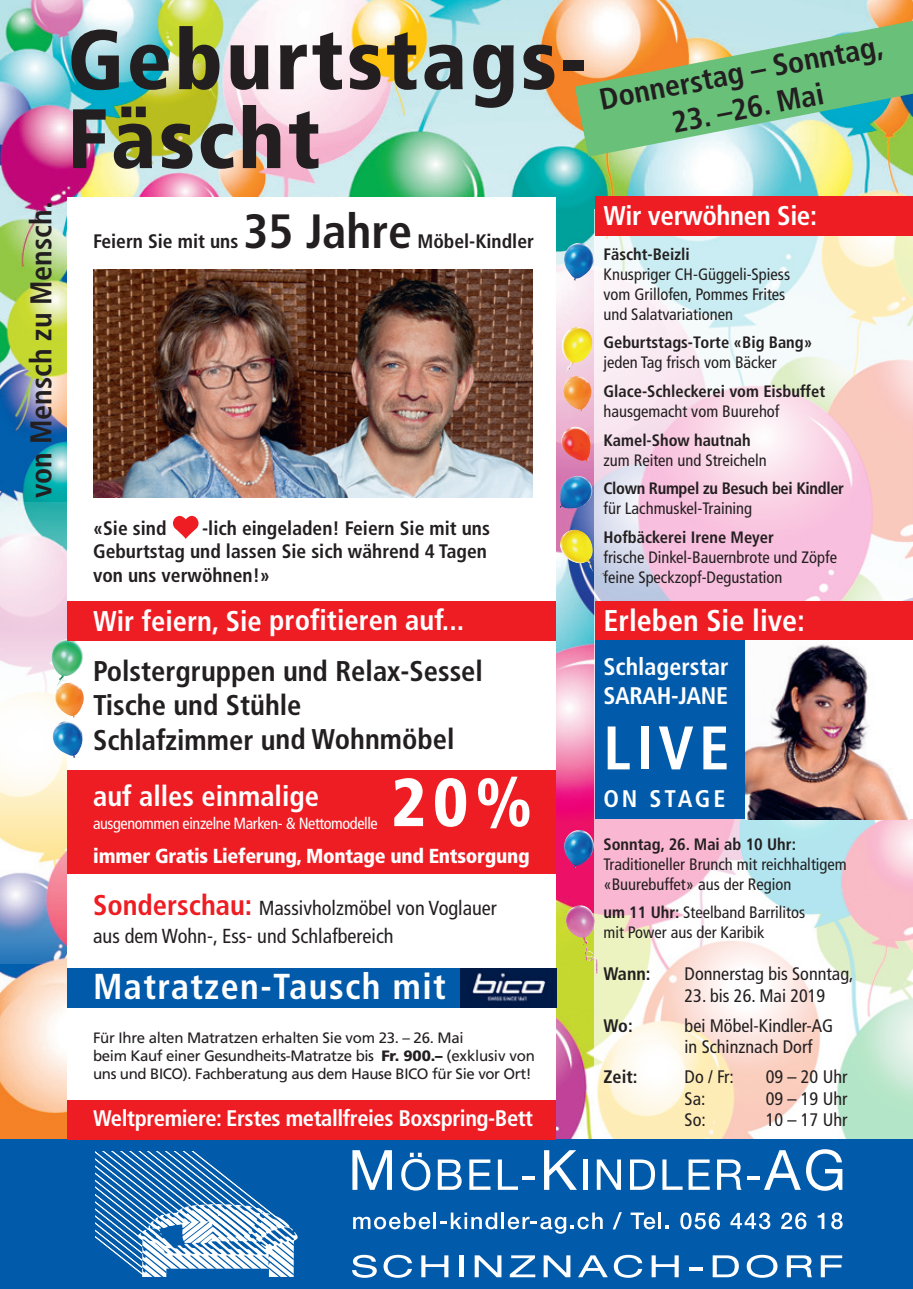
<style>
.page{position:relative;width:913px;height:1289px;background:#fff}
.page>*{position:absolute;margin:0;border:0;box-sizing:border-box;transform-origin:0 0}
.t1{font:900 condensed 84.15px/79px "Frutiger";letter-spacing:.035em;color:#231f20}
.t2{font:900 condensed 67.5px "Frutiger";color:#fff}
.t3{font:700 condensed 61.43px "Frutiger";color:#fff}
.t4{font:700 condensed 48.15px "Frutiger";color:#231f20}
.t5{font:700 condensed 36px "Frutiger";letter-spacing:.04em;color:#fff}
.t6{font:700 condensed 30.15px "Frutiger";color:#231f20}
.t7{font:700 condensed 29.93px "Frutiger";color:#231f20}
.t8{font:700 condensed 29.93px "Frutiger";color:#fff}
.t9{font:700 condensed 28.57px/34.2px "Frutiger";color:#231f20}
.t10{font:700 condensed 28.57px "Frutiger";color:#fff}
.t11{font:700 condensed 27px "Frutiger";letter-spacing:-.015em;color:#fff}
.t12{font:700 condensed 24.07px/28.8px "Frutiger";color:#fff}
.t13{font:700 condensed 22.5px "Frutiger";letter-spacing:-.02em;color:#fff}
.t14{font:condensed 20.25px/28.1px "Frutiger";color:#231f20}
.t15{font:900 condensed 20.25px "Frutiger";letter-spacing:-.015em;color:#fff}
.t16{font:700 condensed 19.57px/23.4px "Frutiger";color:#231f20}
.t17{font:condensed 18.22px/21.8px "Frutiger";color:#231f20}
.t18{font:700 condensed 18.22px "Frutiger";color:#231f20}
.t19{font:condensed 16.43px/19.8px "Frutiger";color:#231f20}
.t20{font:700 condensed 16.43px "Frutiger";color:#231f20}
.t21{font:700 condensed 16.43px "Frutiger";letter-spacing:-.02em;color:#231f20}
.t22{font:condensed 16.2px "Frutiger";letter-spacing:-.025em;color:#fff}
.t23{font:15.08px/18px "Frutiger";letter-spacing:-.025em;color:#231f20}
.s1{font-weight:700;font-size:28.57px;color:#ee1d23}
.s2{font-weight:900}
.s3{font-weight:700}
</style>
<div class="page">
<img style="left:0;top:0;width:912px;height:1139px">
<div style="left:67px;top:197px;width:489px;height:947px;background:#fff"></div>
<div style="left:594px;top:209px;width:318px;height:1022px;background:#fff;opacity:.7"></div>
<svg style="left:0;top:522px;width:67px;height:441px"></svg>
<img style="left:565px;top:905px;width:32px;height:68px">
<img style="left:52px;top:639px;width:31px;height:59px">
<img style="left:559px;top:476px;width:33px;height:32px">
<img style="left:561px;top:327px;width:31px;height:62px">
<img style="left:559px;top:529px;width:47px;height:53px">
<img style="left:562px;top:378px;width:8px;height:16px">
<img style="left:55px;top:684px;width:8px;height:16px">
<img style="left:561px;top:427px;width:29px;height:34px">
<img style="left:563px;top:243px;width:30px;height:38px">
<img style="left:53px;top:721px;width:30px;height:36px">
<img style="left:563px;top:830px;width:30px;height:38px">
<div style="left:82px;top:1139px;width:830px;height:149px;background:#015aaa"></div>
<svg style="left:95px;top:1139px;width:202px;height:138px"></svg>
<div style="left:91px;top:1139px;width:165px;height:11px;background:#015aaa"></div>
<svg style="left:352px;top:1150px;width:40px;height:39px"></svg>
<svg style="left:401px;top:1152px;width:29px;height:38px"></svg>
<svg style="left:437px;top:1159px;width:24px;height:30px"></svg>
<svg style="left:469px;top:1159px;width:21px;height:30px"></svg>
<svg style="left:497px;top:1159px;width:38px;height:30px"></svg>
<svg style="left:544px;top:1150px;width:32px;height:39px"></svg>
<hr style="left:583px;top:1159px;width:4px;height:30px;background:#fff">
<svg style="left:596px;top:1159px;width:24px;height:30px"></svg>
<svg style="left:630px;top:1159px;width:24px;height:30px"></svg>
<svg style="left:662px;top:1159px;width:20px;height:30px"></svg>
<svg style="left:688px;top:1159px;width:21px;height:30px"></svg>
<svg style="left:717px;top:1159px;width:24px;height:30px"></svg>
<svg style="left:747px;top:1149px;width:95px;height:41px"></svg>
<svg style="left:352px;top:1254px;width:24px;height:23px"></svg>
<svg style="left:383px;top:1254px;width:29px;height:23px"></svg>
<svg style="left:421px;top:1255px;width:27px;height:22px"></svg>
<hr style="left:459px;top:1255px;width:4px;height:22px;background:#fff">
<svg style="left:474px;top:1255px;width:27px;height:22px"></svg>
<svg style="left:509px;top:1255px;width:26px;height:22px"></svg>
<svg style="left:543px;top:1255px;width:27px;height:22px"></svg>
<svg style="left:578px;top:1255px;width:29px;height:22px"></svg>
<svg style="left:613px;top:1254px;width:29px;height:23px"></svg>
<svg style="left:651px;top:1255px;width:27px;height:22px"></svg>
<hr style="left:688px;top:1267px;width:14px;height:3px;background:#fff">
<svg style="left:712px;top:1255px;width:26px;height:22px"></svg>
<svg style="left:746px;top:1254px;width:31px;height:23px"></svg>
<svg style="left:786px;top:1255px;width:25px;height:22px"></svg>
<svg style="left:820px;top:1255px;width:21px;height:22px"></svg>
<svg style="left:353px;top:1212px;width:77px;height:17px"></svg>
<hr style="left:433px;top:1212px;width:3px;height:16px;background:#fff">
<svg style="left:440px;top:1212px;width:57px;height:17px"></svg>
<hr style="left:501px;top:1212px;width:3px;height:16px;background:#fff">
<svg style="left:507px;top:1212px;width:95px;height:21px"></svg>
<svg style="left:613px;top:1212px;width:8px;height:17px"></svg>
<svg style="left:630px;top:1212px;width:25px;height:17px"></svg>
<hr style="left:658px;top:1212px;width:3px;height:16px;background:#fff">
<svg style="left:680px;top:1212px;width:39px;height:17px"></svg>
<svg style="left:730px;top:1212px;width:40px;height:17px"></svg>
<svg style="left:781px;top:1212px;width:25px;height:17px"></svg>
<svg style="left:817px;top:1212px;width:7px;height:16px"></svg>
<svg style="left:831px;top:1212px;width:11px;height:17px"></svg>
<div style="left:0;top:1139px;width:93px;height:149px;background:#015aaa"></div>
<div style="left:67px;top:968px;width:395px;height:39px;background:#015aaa"></div>
<div style="left:67px;top:1099px;width:489px;height:40px;background:#ee1d23"></div>
<div style="left:67px;top:601px;width:489px;height:40px;background:#ee1d23"></div>
<div style="left:67px;top:770px;width:489px;height:103px;background:#ee1d23"></div>
<svg style="left:574px;top:20px;width:338px;height:137px;background:#97c794"></svg>
<div style="left:594px;top:196px;width:318px;height:39px;background:#ee1d23"></div>
<div style="left:594px;top:601px;width:318px;height:39px;background:#ee1d23"></div>
<img style="left:249px;top:270px;width:283px;height:227px">
<img style="left:460px;top:968px;width:96px;height:39px">
<img style="left:0;top:160px;width:249px;height:362px">
<svg style="left:173px;top:516px;width:25px;height:23px"></svg>
<div style="left:594px;top:640px;width:151px;height:179px;background:#015aaa"></div>
<img style="left:745px;top:640px;width:164px;height:179px">
<h3 class="t7" style="left:29px;top:498px;width:298px;rotate:-90deg">von Mensch zu Mensch.</h3>
<h1 class="t1" style="left:67px;top:27px;width:521px">Geburtstags-<br>Fäscht</h1>
<p class="t16" style="left:93px;top:231px;width:147px">Feiern Sie mit uns</p>
<h3 class="t4" style="left:243px;top:212px;width:170px">35 Jahre</h3>
<p class="t16" style="left:417px;top:231px;width:118px">Möbel-Kindler</p>
<p class="t16" style="left:93px;top:518px;width:398px;text-indent:109px">-lich eingeladen! Feiern Sie mit uns<br>Geburtstag und lassen Sie sich während 4 Tagen von uns verwöhnen!»</p>
<p class="t16" style="left:93px;top:518px;width:75px">«Sie sind</p>
<h3 class="t10" style="left:93px;top:609px;width:372px">Wir feiern, Sie profitieren auf...</h3>
<h3 class="t9" style="left:93px;top:656px;width:391px">Polstergruppen und Relax-Sessel<br>Tische und Stühle<br>Schlafzimmer und Wohnmöbel</h3>
<h3 class="t10" style="left:93px;top:784px;width:227px">auf alles einmalige</h3>
<p class="t22" style="left:93px;top:816px;width:286px">ausgenommen einzelne Marken- &amp; Nettomodelle</p>
<p class="t15" style="left:93px;top:847px;width:438px">immer Gratis Lieferung, Montage und Entsorgung</p>
<p class="t14" style="left:93px;top:895px;width:405px"><span class="s1">Sonderschau:</span> Massivholzmöbel von Voglauer aus dem Wohn-, Ess- und Schlafbereich</p>
<h2 class="t2" style="left:391px;top:775px;width:143px">20%</h2>
<h3 class="t5" style="left:93px;top:972px;width:354px">Matratzen-Tausch mit</h3>
<p class="t23" style="left:93px;top:1030px;width:443px">Für Ihre alten Matratzen erhalten Sie vom 23. – 26. Mai<br>beim Kauf einer Gesundheits-Matratze bis <span class="s2">Fr. 900.–</span> (exklusiv von uns und BICO). Fachberatung aus dem Hause BICO für Sie vor Ort!</p>
<h3 class="t13" style="left:93px;top:1109px;width:441px">Weltpremiere: Erstes metallfreies Boxspring-Bett</h3>
<h3 class="t6" style="left:597px;top:88px;width:290px;rotate:-11deg">Donnerstag – Sonntag,</h3>
<h3 class="t6" style="left:669px;top:111px;width:155px;rotate:-11deg">23. –26. Mai</h3>
<h3 class="t11" style="left:603px;top:205px;width:215px">Wir verwöhnen Sie:</h3>
<p class="t20" style="left:603px;top:248px;width:88px">Fäscht-Beizli</p>
<p class="t19" style="left:603px;top:266px;width:188px">Knuspriger CH-Güggeli-Spiess vom Grillofen, Pommes Frites und Salatvariationen</p>
<p class="t20" style="left:603px;top:336px;width:210px">Geburtstags-Torte «Big Bang»</p>
<p class="t19" style="left:603px;top:354px;width:175px">jeden Tag frisch vom Bäcker</p>
<p class="t20" style="left:603px;top:385px;width:223px">Glace-Schleckerei vom Eisbuffet</p>
<p class="t19" style="left:603px;top:402px;width:177px">hausgemacht vom Buurehof</p>
<p class="t20" style="left:603px;top:433px;width:149px">Kamel-Show hautnah</p>
<p class="t19" style="left:603px;top:451px;width:165px">zum Reiten und Streicheln</p>
<p class="t21" style="left:603px;top:482px;width:242px">Clown Rumpel zu Besuch bei Kindler</p>
<p class="t19" style="left:603px;top:500px;width:150px">für Lachmuskel-Training</p>
<p class="t20" style="left:603px;top:531px;width:172px">Hofbäckerei Irene Meyer</p>
<p class="t19" style="left:603px;top:548px;width:235px">frische Dinkel-Bauernbrote und Zöpfe feine Speckzopf-Degustation</p>
<h3 class="t8" style="left:603px;top:608px;width:203px">Erleben Sie live:</h3>
<h3 class="t12" style="left:603px;top:654px;width:127px">Schlagerstar<br>SARAH-JANE</h3>
<h3 class="t3" style="left:603px;top:723px;width:128px">LIVE</h3>
<h3 class="t12" style="left:603px;top:786px;width:123px">ON STAGE</h3>
<p class="t20" style="left:603px;top:838px;width:194px">Sonntag, 26. Mai ab 10 Uhr:</p>
<p class="t19" style="left:603px;top:855px;width:245px">Traditioneller Brunch mit reichhaltigem «Buurebuffet» aus der Region</p>
<p class="t19" style="left:603px;top:904px;width:203px"><span class="s3">um 11 Uhr:</span> Steelband Barrilitos mit Power aus der Karibik</p>
<p class="t18" style="left:603px;top:966px;width:49px">Wann:</p>
<p class="t17" style="left:684px;top:964px;width:170px">Donnerstag bis Sonntag,</p>
<p class="t17" style="left:684px;top:986px;width:142px">23. bis 26. Mai 2019</p>
<p class="t18" style="left:603px;top:1017px;width:31px">Wo:</p>
<p class="t17" style="left:684px;top:1015px;width:150px">bei Möbel-Kindler-AG in Schinznach Dorf</p>
<p class="t18" style="left:603px;top:1069px;width:35px">Zeit:</p>
<p class="t17" style="left:684px;top:1066px;width:51px">Do / Fr:</p>
<p class="t17" style="left:765px;top:1066px;width:83px">09 – 20 Uhr</p>
<p class="t17" style="left:684px;top:1088px;width:22px">Sa:</p>
<p class="t17" style="left:765px;top:1088px;width:83px">09 – 19 Uhr</p>
<p class="t17" style="left:684px;top:1110px;width:23px">So:</p>
<p class="t17" style="left:765px;top:1110px;width:83px">10 – 17 Uhr</p>
</div>
